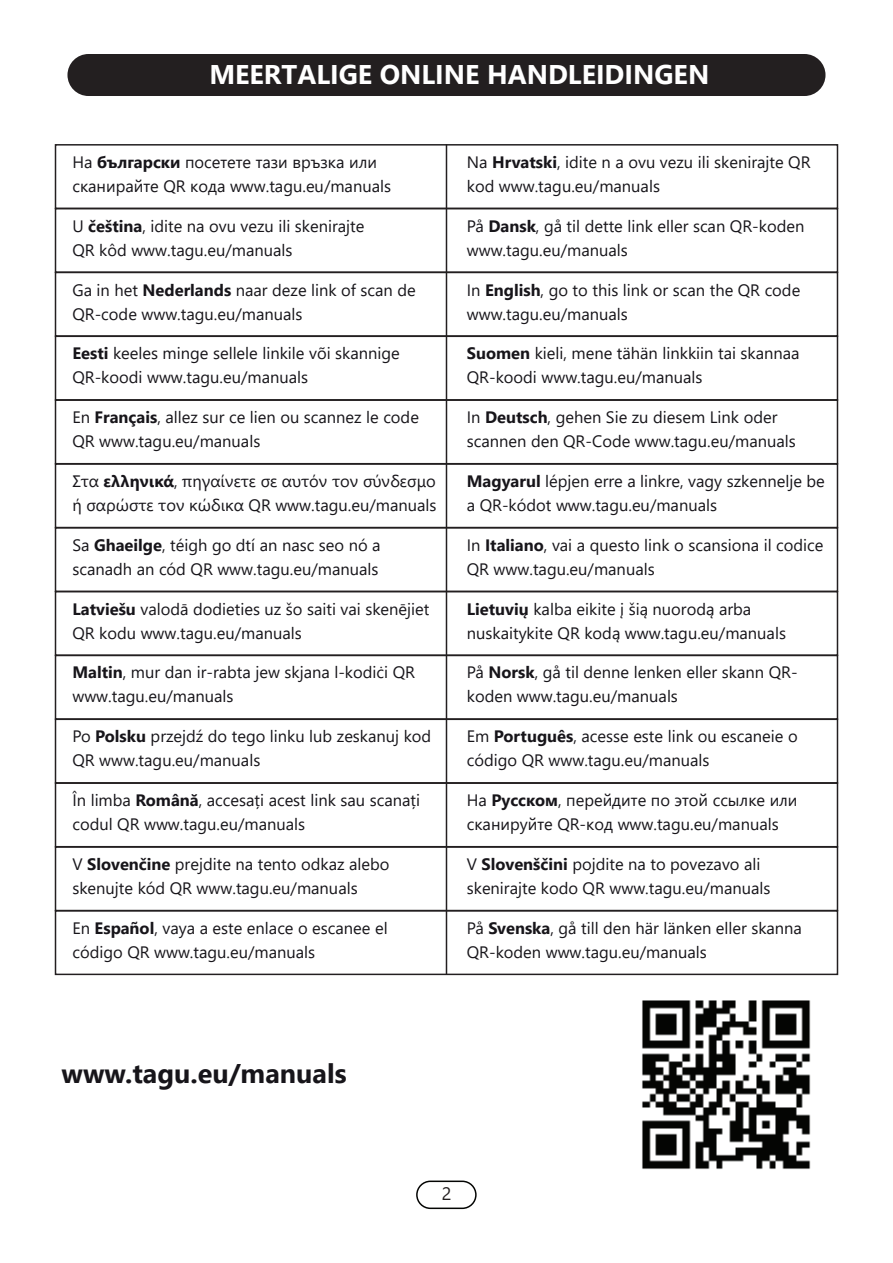
<style>
.page{position:relative;width:893px;height:1263px;background:#fff}
.page>*{position:absolute;margin:0;border:0;box-sizing:border-box;transform-origin:0 0}
.t1{font:700 27px "Segoe UI";color:#fff}
.t2{font:700 27px "Segoe UI";color:#17151a}
.t3{font:18px "Segoe UI";color:#231f20}
.t4{font:16.5px/24px "Segoe UI";color:#17151a}
.s1{font-weight:700}
</style>
<div class="page">
<div style="left:416px;top:1180px;width:61px;height:29px;border:2px solid #040503;border-radius:14px"></div>
<div style="left:67px;top:54px;width:758px;height:42px;background:#231f20;border-radius:21px"></div>
<img style="left:642px;top:1000px;width:169px;height:170px">
<div style="left:55px;top:144px;width:783px;height:65px;border:2px solid #231f20"></div>
<div style="left:55px;top:208px;width:783px;height:65px;border:2px solid #231f20"></div>
<div style="left:55px;top:272px;width:783px;height:65px;border:2px solid #231f20"></div>
<div style="left:55px;top:336px;width:783px;height:65px;border:2px solid #231f20"></div>
<div style="left:55px;top:399px;width:783px;height:65px;border:2px solid #231f20"></div>
<div style="left:55px;top:463px;width:783px;height:65px;border:2px solid #231f20"></div>
<div style="left:55px;top:527px;width:783px;height:65px;border:2px solid #231f20"></div>
<div style="left:55px;top:591px;width:783px;height:65px;border:2px solid #231f20"></div>
<div style="left:55px;top:655px;width:783px;height:65px;border:2px solid #231f20"></div>
<div style="left:55px;top:718px;width:783px;height:66px;border:2px solid #231f20"></div>
<div style="left:55px;top:782px;width:783px;height:65px;border:2px solid #231f20"></div>
<div style="left:55px;top:846px;width:783px;height:65px;border:2px solid #231f20"></div>
<div style="left:55px;top:910px;width:783px;height:65px;border:2px solid #231f20"></div>
<hr style="left:446px;top:144px;width:1px;height:830px;background:#231f20">
<h1 class="t1" style="left:209px;top:49px;width:501px">MEERTALIGE ONLINE HANDLEIDINGEN</h1>
<p class="t4" style="left:72px;top:149px;width:320px">На <span class="s1">български</span> посетете тази връзка или сканирайте QR кода www.tagu.eu/manuals</p>
<p class="t4" style="left:467px;top:149px;width:345px">Na <span class="s1">Hrvatski</span>, idite n a ovu vezu ili skenirajte QR kod www.tagu.eu/manuals</p>
<p class="t4" style="left:72px;top:215px;width:294px">U <span class="s1">čeština</span>, idite na ovu vezu ili skenirajte<br>QR kôd www.tagu.eu/manuals</p>
<p class="t4" style="left:467px;top:215px;width:339px">På <span class="s1">Dansk</span>, gå til dette link eller scan QR-koden www.tagu.eu/manuals</p>
<p class="t4" style="left:72px;top:276px;width:345px">Ga in het <span class="s1">Nederlands</span> naar deze link of scan de<br>QR-code www.tagu.eu/manuals</p>
<p class="t4" style="left:467px;top:276px;width:335px">In <span class="s1">English</span>, go to this link or scan the QR code www.tagu.eu/manuals</p>
<p class="t4" style="left:72px;top:340px;width:329px"><span class="s1">Eesti</span> keeles minge sellele linkile või skannige<br>QR-koodi www.tagu.eu/manuals</p>
<p class="t4" style="left:467px;top:340px;width:334px"><span class="s1">Suomen</span> kieli, mene tähän linkkiin tai skannaa<br>QR-koodi www.tagu.eu/manuals</p>
<p class="t4" style="left:72px;top:404px;width:348px">En <span class="s1">Français</span>, allez sur ce lien ou scannez le code<br>QR www.tagu.eu/manuals</p>
<p class="t4" style="left:467px;top:404px;width:331px">In <span class="s1">Deutsch</span>, gehen Sie zu diesem Link oder scannen den QR-Code www.tagu.eu/manuals</p>
<p class="t4" style="left:72px;top:468px;width:366px">Στα <span class="s1">ελληνικά</span>, πηγαίνετε σε αυτόν τον σύνδεσμο ή σαρώστε τον κώδικα QR www.tagu.eu/manuals</p>
<p class="t4" style="left:467px;top:468px;width:360px"><span class="s1">Magyarul</span> lépjen erre a linkre, vagy szkennelje be a QR-kódot www.tagu.eu/manuals</p>
<p class="t4" style="left:72px;top:531px;width:310px">Sa <span class="s1">Ghaeilge</span>, téigh go dtí an nasc seo nó a scanadh an cód QR www.tagu.eu/manuals</p>
<p class="t4" style="left:467px;top:531px;width:358px">In <span class="s1">Italiano</span>, vai a questo link o scansiona il codice<br>QR www.tagu.eu/manuals</p>
<p class="t4" style="left:72px;top:595px;width:358px"><span class="s1">Latviešu</span> valodā dodieties uz šo saiti vai skenējiet<br>QR kodu www.tagu.eu/manuals</p>
<p class="t4" style="left:467px;top:595px;width:321px"><span class="s1">Lietuvių</span> kalba eikite į šią nuorodą arba nuskaitykite QR kodą www.tagu.eu/manuals</p>
<p class="t4" style="left:72px;top:659px;width:344px"><span class="s1">Maltin</span>, mur dan ir-rabta jew skjana l-kodiċi QR www.tagu.eu/manuals</p>
<p class="t4" style="left:467px;top:661px;width:332px">På <span class="s1">Norsk</span>, gå til denne lenken eller skann QR&shy;koden www.tagu.eu/manuals</p>
<p class="t4" style="left:72px;top:723px;width:360px">Po <span class="s1">Polsku</span> przejdź do tego linku lub zeskanuj kod<br>QR www.tagu.eu/manuals</p>
<p class="t4" style="left:467px;top:725px;width:332px">Em <span class="s1">Português</span>, acesse este link ou escaneie o código QR www.tagu.eu/manuals</p>
<p class="t4" style="left:72px;top:787px;width:349px">În limba <span class="s1">Română</span>, accesați acest link sau scanați codul QR www.tagu.eu/manuals</p>
<p class="t4" style="left:467px;top:787px;width:332px">На <span class="s1">Pусском</span>, перейдите по этой ссылке или сканируйте QR-код www.tagu.eu/manuals</p>
<p class="t4" style="left:72px;top:852px;width:319px">V <span class="s1">Slovenčine</span> prejdite na tento odkaz alebo skenujte kód QR www.tagu.eu/manuals</p>
<p class="t4" style="left:467px;top:852px;width:305px">V <span class="s1">Slovenščini</span> pojdite na to povezavo ali skenirajte kodo QR www.tagu.eu/manuals</p>
<p class="t4" style="left:72px;top:914px;width:317px">En <span class="s1">Español</span>, vaya a este enlace o escanee el código QR www.tagu.eu/manuals</p>
<p class="t4" style="left:467px;top:916px;width:337px">På <span class="s1">Svenska</span>, gå till den här länken eller skanna<br>QR-koden www.tagu.eu/manuals</p>
<h1 class="t2" style="left:61px;top:1048px;width:287px">www.tagu.eu/manuals</h1>
<p class="t3" style="left:442px;top:1186px;width:11px">2</p>
</div>
